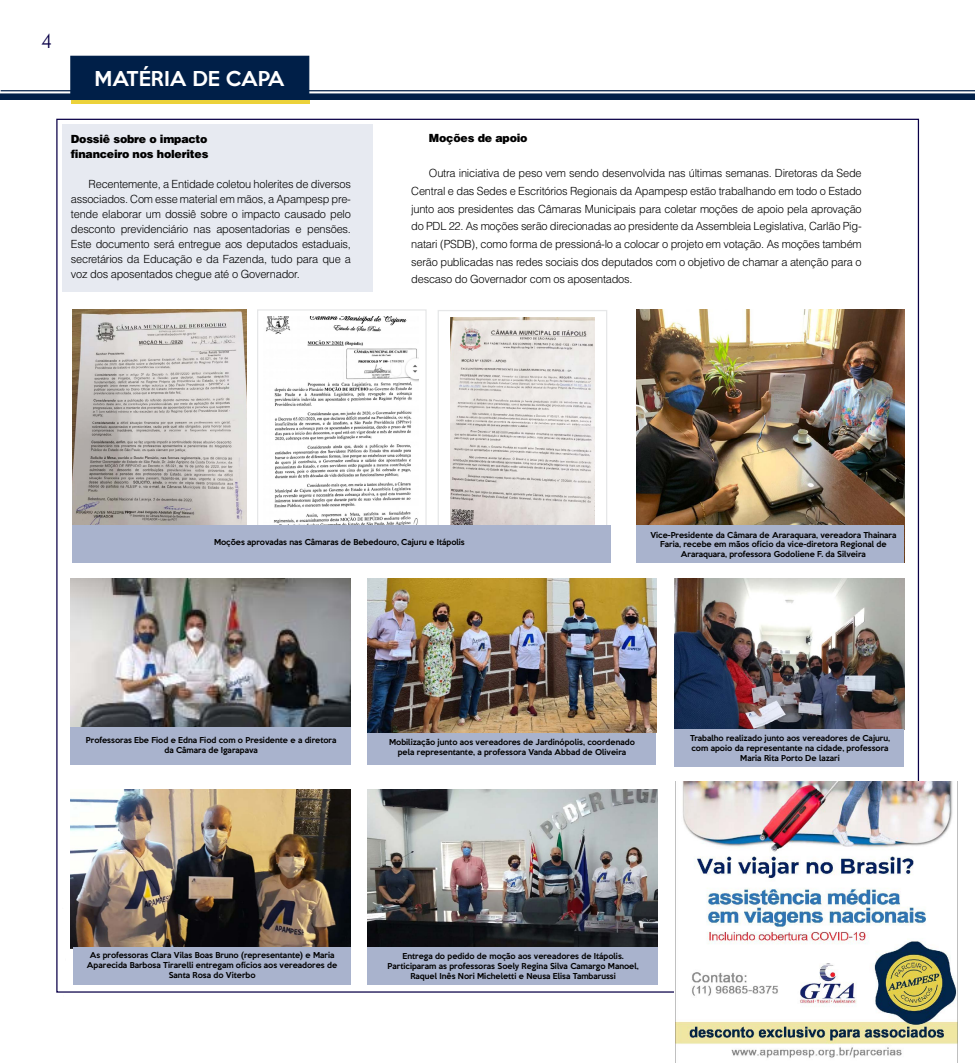
<style>
.page{position:relative;width:975px;height:1063px;background:#fff}
.page>*{position:absolute;margin:0;border:0;box-sizing:border-box;transform-origin:0 0}
.t1{font:300 20px "Futura BT";color:#0a0048}
.t2{font:500 18.75px "Keep Calm";color:#fff}
.t3{font:300 11.25px/15px "Helvetica";letter-spacing:-.02em;color:#000;text-align:justify}
.t4{font:900 11.25px/15px "Helvetica";letter-spacing:-.02em;color:#000}
.t5{font:500 7.5px/10px "Keep Calm";color:#000;text-align:center}
</style>
<div class="page">
<div style="left:62px;top:124px;width:310px;height:167px;background:#e7eaf1"></div>
<div style="left:71px;top:97px;width:238px;height:7px;background:#ecd23a"></div>
<hr style="left:1px;top:90px;width:973px;height:1px;background:#001f48">
<div style="left:1px;top:94px;width:973px;height:5px;background:#001f48"></div>
<div style="left:0;top:93px;width:974px;height:7px;border:1px solid #001f48"></div>
<div style="left:70px;top:56px;width:239px;height:41px;background:#001f48"></div>
<img style="left:674px;top:579px;width:230px;height:151px">
<div style="left:674px;top:730px;width:230px;height:37px;background:#a9b3cd"></div>
<img style="left:367px;top:789px;width:290px;height:158px">
<div style="left:367px;top:947px;width:290px;height:37px;background:#a9b3cd"></div>
<div style="left:368px;top:732px;width:288px;height:33px;background:#a9b3cd"></div>
<img style="left:368px;top:579px;width:288px;height:154px">
<img style="left:71px;top:789px;width:280px;height:159px">
<div style="left:73px;top:947px;width:278px;height:38px;background:#a9b3cd"></div>
<img style="left:636px;top:309px;width:268px;height:216px">
<img style="left:71px;top:579px;width:280px;height:148px">
<div style="left:71px;top:727px;width:280px;height:38px;background:#a9b3cd"></div>
<img style="left:675px;top:782px;width:282px;height:281px">
<div style="left:636px;top:525px;width:268px;height:38px;background:#a9b3cd"></div>
<img style="left:72px;top:310px;width:174px;height:215px">
<div style="left:257px;top:309px;width:169px;height:223px;border:1px solid #e6e7e8"></div>
<img style="left:266px;top:316px;width:152px;height:209px">
<div style="left:437px;top:310px;width:170px;height:221px;border:1px solid #e6e7e8"></div>
<img style="left:450px;top:318px;width:144px;height:207px">
<div style="left:72px;top:525px;width:539px;height:38px;background:#a9b3cd"></div>
<h1 class="t1" style="left:41px;top:29px;width:13px">4</h1>
<h2 class="t2" style="left:95px;top:62px;width:191px">MATÉRIA DE CAPA</h2>
<p class="t4" style="left:71px;top:131px;width:139px">Dossiê sobre o impacto financeiro nos holerites</p>
<p class="t3" style="left:71px;top:176px;width:281px;text-indent:18px">Recentemente, a Entidade coletou holerites de diversos associados. Com esse material em mãos, a Apampesp pre&shy;tende elaborar um dossiê sobre o impacto causado pelo desconto previdenciário nas aposentadorias e pensões.<br>Este documento será entregue aos deputados estaduais, secretários da Educação e da Fazenda, tudo para que a voz dos aposentados chegue até o Governador.</p>
<p class="t4" style="left:429px;top:130px;width:100px">Moções de apoio</p>
<p class="t3" style="left:411px;top:164px;width:452px;line-height:17.8px;text-indent:18px">Outra iniciativa de peso vem sendo desenvolvida nas últimas semanas. Diretoras da Sede Central e das Sedes e Escritórios Regionais da Apampesp estão trabalhando em todo o Estado junto aos presidentes das Câmaras Municipais para coletar moções de apoio pela aprovação do PDL 22. As moções serão direcionadas ao presidente da Assembleia Legislativa, Carlão Pig&shy;natari (PSDB), como forma de pressioná-lo a colocar o projeto em votação. As moções também serão publicadas nas redes sociais dos deputados com o objetivo de chamar a atenção para o descaso do Governador com os aposentados.</p>
<p class="t5" style="left:214px;top:536px;width:252px">Moções aprovadas nas Câmaras de Bebedouro, Cajuru e Itápolis</p>
<p class="t5" style="left:650px;top:529px;width:247px">Vice-Presidente da Câmara de Araraquara, vereadora Thainara<br>Faria, recebe em mãos ofício da vice-diretora Regional de<br>Araraquara, professora Godoliene F. da Silveira</p>
<p class="t5" style="left:86px;top:735px;width:252px">Professoras Ebe Fiod e Edna Fiod com o Presidente e a diretora da Câmara de Igarapava</p>
<p class="t5" style="left:389px;top:736px;width:247px">Mobilização junto aos vereadores de Jardinópolis, coordenado pela representante, a professora Vanda Abbad de Oliveira</p>
<p class="t5" style="left:690px;top:732px;width:201px">Trabalho realizado junto aos vereadores de Cajuru, com apoio da representante na cidade, professora<br>Maria Rita Porto De lazari</p>
<p class="t5" style="left:87px;top:950px;width:252px">As professoras Clara Vilas Boas Bruno (representante) e Maria<br>Aparecida Barbosa Tirarelli entregam ofícios aos vereadores de<br>Santa Rosa do Viterbo</p>
<p class="t5" style="left:387px;top:951px;width:252px">Entrega do pedido de moção aos vereadores de Itápolis.<br>Participaram as professoras Soely Regina Silva Camargo Manoel,<br>Raquel Inês Nori Micheletti e Neusa Elisa Tambarussi</p>
</div>
